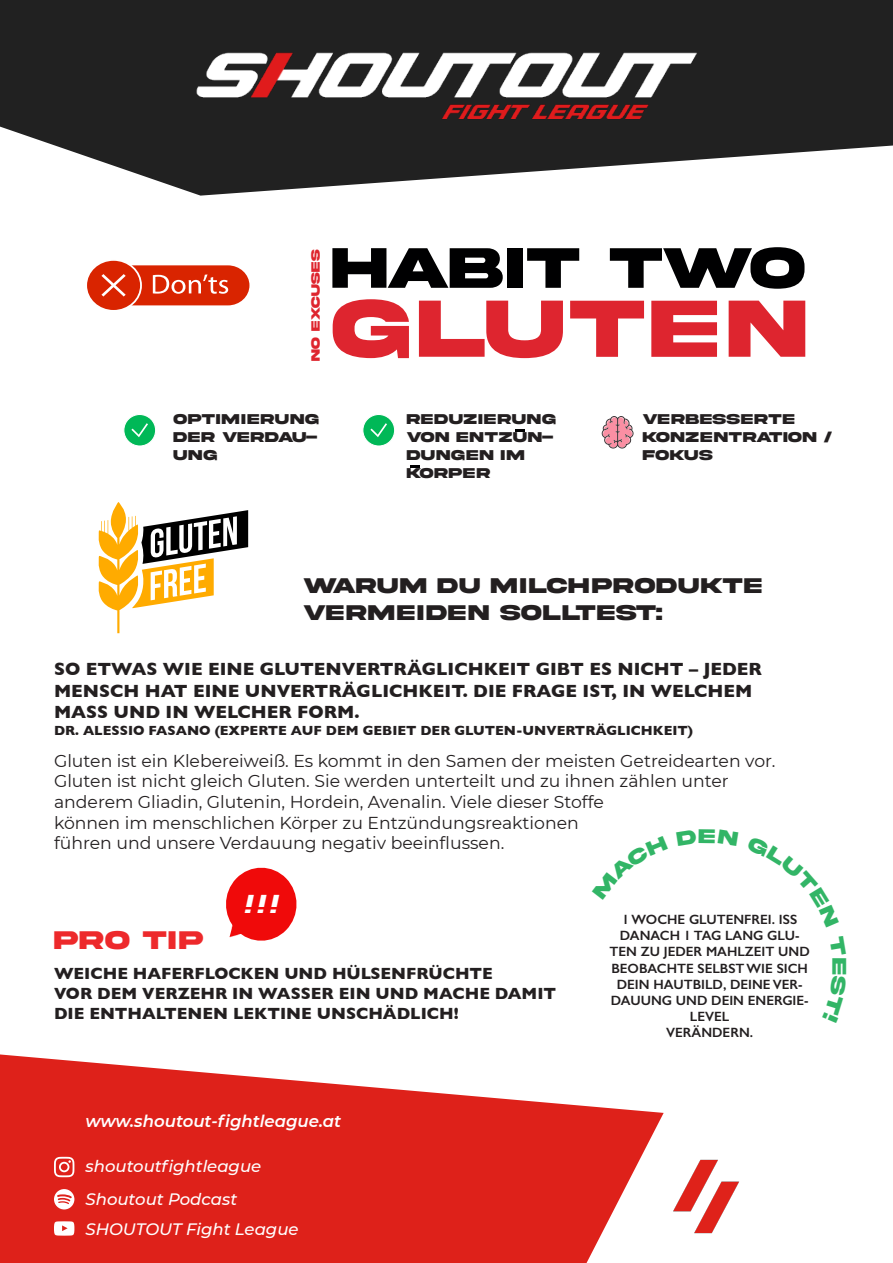
<style>
.page{position:relative;width:893px;height:1263px;background:#fff}
.page>*{position:absolute;margin:0;border:0;box-sizing:border-box;transform-origin:0 0}
.t1{font:700 85.5px "Akira Expanded Super";letter-spacing:.065em;color:#de252f}
.t2{font:700 60.3px "Akira Expanded Super";color:#000001}
.t3{font:700 27px "Akira Expanded Super";letter-spacing:.06em;color:#ed292b}
.t4{font:25.5px "Lightsider Title";color:#fff}
.t5{font:700 22.5px/27px "Akira Expanded Super";letter-spacing:.055em;color:#231f20}
.t6{font:700 21px "Akira Expanded Super";color:#32b566}
.t7{font:700 18px/21.6px "Gill Sans";color:#231f20}
.t8{font:17.25px "Montserrat";color:#231f20}
.t9{font:700 16.5px "Gill Sans";color:#231f20}
.t10{font:italic 500 16.5px "Montserrat";color:#fff}
.t11{font:italic 600 16.5px "Montserrat";color:#fff}
.t12{font:700 15px/18px "Akira Expanded Super";letter-spacing:.065em;color:#231f20}
.t13{font:600 13.5px/16.2px "Gill Sans";color:#231f20;text-align:center}
.t14{font:700 13.5px "Gill Sans";color:#231f20}
.t15{font:700 12.75px "Akira Expanded Super";letter-spacing:.05em;color:#de252e}
</style>
<div class="page">
<svg style="left:0;top:1054px;width:421px;height:209px;background:#e1352f"></svg>
<svg style="left:54px;top:1157px;width:20px;height:20px"></svg>
<svg style="left:54px;top:1189px;width:20px;height:20px"></svg>
<svg style="left:54px;top:1221px;width:20px;height:15px"></svg>
<svg style="left:0;top:0;width:893px;height:196px;fill:#212121"></svg>
<img style="left:190px;top:26px;width:513px;height:114px">
<img style="left:421px;top:1091px;width:318px;height:172px">
<svg style="left:98px;top:502px;width:150px;height:131px"></svg>
<svg style="left:87px;top:260px;width:162px;height:50px"></svg>
<svg style="left:226px;top:867px;width:71px;height:74px"></svg>
<svg style="left:362px;top:414px;width:33px;height:32px"></svg>
<svg style="left:123px;top:414px;width:33px;height:32px"></svg>
<svg style="left:602px;top:416px;width:31px;height:32px"></svg>
<svg style="left:410px;top:465px;width:10px;height:3px"></svg>
<svg style="left:516px;top:429px;width:9px;height:2px"></svg>
<p class="t15" style="left:310px;top:361px;width:113px;rotate:-90deg">NO EXCUSES</p>
<p class="t2" style="left:332px;top:240px;width:475px">HABIT TWO</p>
<p class="t1" style="left:332px;top:289px;width:476px">GLUTEN</p>
<p class="t12" style="left:173px;top:411px;width:147px;text-align:justify">OPTIMIERUNG DER VERDAU-UNG</p>
<p class="t12" style="left:643px;top:411px;width:191px">VERBESSERTE<br>KONZENTRATION /<br>FOKUS</p>
<p class="t12" style="left:407px;top:411px;width:151px">REDUZIERUNG<br>VON ENTZUN-<br>DUNGEN IM</p>
<p class="t12" style="left:407px;top:465px;width:85px">KORPER</p>
<p class="t5" style="left:304px;top:573px;width:460px">WARUM DU MILCHPRODUKTE<br>VERMEIDEN SOLLTEST:</p>
<p class="t7" style="left:54px;top:658px;width:709px">SO ETWAS WIE EINE GLUTENVERTRÄGLICHKEIT GIBT ES NICHT – JEDER<br>MENSCH HAT EINE UNVERTRÄGLICHKEIT. DIE FRAGE IST, IN WELCHEM</p>
<p class="t7" style="left:54px;top:701px;width:307px">MASS UND IN WELCHER FORM.</p>
<p class="t14" style="left:54px;top:719px;width:641px">DR. ALESSIO FASANO (EXPERTE AUF DEM GEBIET DER GLUTEN-UNVERTRÄGLICHKEIT)</p>
<p class="t8" style="left:54px;top:749px;width:723px">Gluten ist ein Klebereiweiß. Es kommt in den Samen der meisten Getreidearten vor.</p>
<p class="t8" style="left:54px;top:769px;width:676px">Gluten ist nicht gleich Gluten. Sie werden unterteilt und zu ihnen zählen unter</p>
<p class="t8" style="left:54px;top:790px;width:551px">anderem Gliadin, Glutenin, Hordein, Avenalin. Viele dieser Stoffe</p>
<p class="t8" style="left:54px;top:811px;width:526px">können im menschlichen Körper zu Entzündungsreaktionen</p>
<p class="t8" style="left:54px;top:831px;width:452px">führen und unsere Verdauung negativ beeinflussen.</p>
<p class="t4" style="left:241px;top:890px;width:40px">!!!</p>
<p class="t3" style="left:54px;top:927px;width:151px">PRO TIP</p>
<p class="t9" style="left:54px;top:960px;width:440px">WEICHE HAFERFLOCKEN UND HÜLSENFRÜCHTE</p>
<p class="t9" style="left:54px;top:980px;width:504px">VOR DEM VERZEHR IN WASSER EIN UND MACHE DAMIT</p>
<p class="t9" style="left:54px;top:1000px;width:406px">DIE ENTHALTENEN LEKTINE UNSCHÄDLICH!</p>
<p class="t13" style="left:610px;top:911px;width:202px">1 WOCHE GLUTENFREI. ISS<br>DANACH 1 TAG LANG GLU-<br>TEN ZU JEDER MAHLZEIT UND<br>BEOBACHTE SELBST WIE SICH<br>DEIN HAUTBILD, DEINE VER-<br>DAUUNG UND DEIN ENERGIE-<br>LEVEL</p>
<p class="t13" style="left:666px;top:1025px;width:88px">VERÄNDERN.</p>
<p class="t6" style="left:849px;top:957px;width:18px;rotate:90deg">E</p>
<p class="t11" style="left:85px;top:1109px;width:257px">www.shoutout-fightleague.at</p>
<p class="t10" style="left:85px;top:1154px;width:177px">shoutoutfightleague</p>
<p class="t10" style="left:85px;top:1188px;width:153px">Shoutout Podcast</p>
<p class="t10" style="left:85px;top:1217px;width:215px">SHOUTOUT Fight League</p>
</div>
